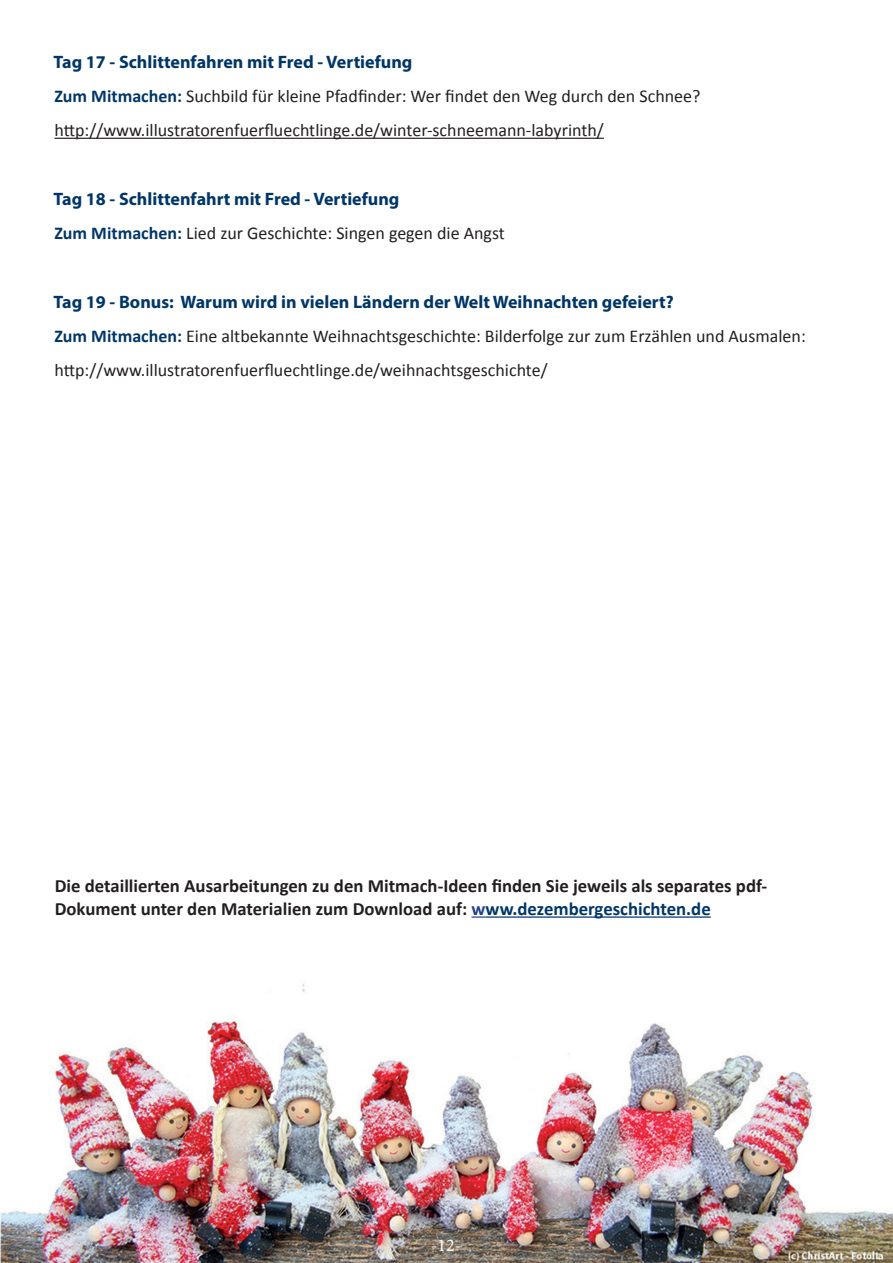
<style>
.page{position:relative;width:893px;height:1263px;background:#fff}
.page>*{position:absolute;margin:0;border:0;box-sizing:border-box;transform-origin:0 0}
.text_bold{font:700 18.75px/22.5px "Calibri";color:#231f20}
.text{font:18px "Calibri";color:#231f20}
.text-2{font:700 18px "Myriad Pro";color:#003667}
.t1{font:18px "Minion Pro";color:#fff}
.s1{font-weight:700;color:#003667}
.s2{color:#253f8e}
.s3{color:#003667}
</style>
<div class="page">
<hr style="left:54px;top:138px;width:550px;height:1px;background:#231f20">
<svg style="left:471px;top:916px;width:15px;height:2px"></svg>
<hr style="left:486px;top:916px;width:225px;height:2px;background:#003667">
<img style="left:0;top:984px;width:893px;height:279px">
<p class="text-2" style="left:54px;top:50px;width:360px">Tag 17 - Schlittenfahren mit Fred - Vertiefung</p>
<p class="text" style="left:54px;top:85px;width:648px"><span class="s1">Zum Mitmachen:</span> Suchbild für kleine Pfadfinder: Wer findet den Weg durch den Schnee?</p>
<p class="text" style="left:54px;top:119px;width:551px">http://www.illustratorenfuerfluechtlinge.de/winter-schneemann-labyrinth/</p>
<p class="text-2" style="left:54px;top:187px;width:347px">Tag 18 - Schlittenfahrt mit Fred - Vertiefung</p>
<p class="text" style="left:54px;top:222px;width:452px"><span class="s1">Zum Mitmachen:</span> Lied zur Geschichte: Singen gegen die Angst</p>
<p class="text-2" style="left:54px;top:290px;width:622px">Tag 19 - Bonus: Warum wird in vielen Ländern der Welt Weihnachten gefeiert?</p>
<p class="text" style="left:54px;top:325px;width:753px"><span class="s1">Zum Mitmachen:</span> Eine altbekannte Weihnachtsgeschichte: Bilderfolge zur zum Erzählen und Ausmalen:</p>
<p class="text" style="left:54px;top:359px;width:495px">http://www.illustratorenfuerfluechtlinge.de/weihnachtsgeschichte/</p>
<p class="text_bold" style="left:55px;top:875px;width:714px">Die detaillierten Ausarbeitungen zu den Mitmach-Ideen finden Sie jeweils als separates pdf-<br>Dokument unter den Materialien zum Download auf: <span class="s2">w</span><span class="s3">ww.dezembergeschichten.de</span></p>
<p class="t1" style="left:431px;top:1233px;width:32px">-12-</p>
</div>
